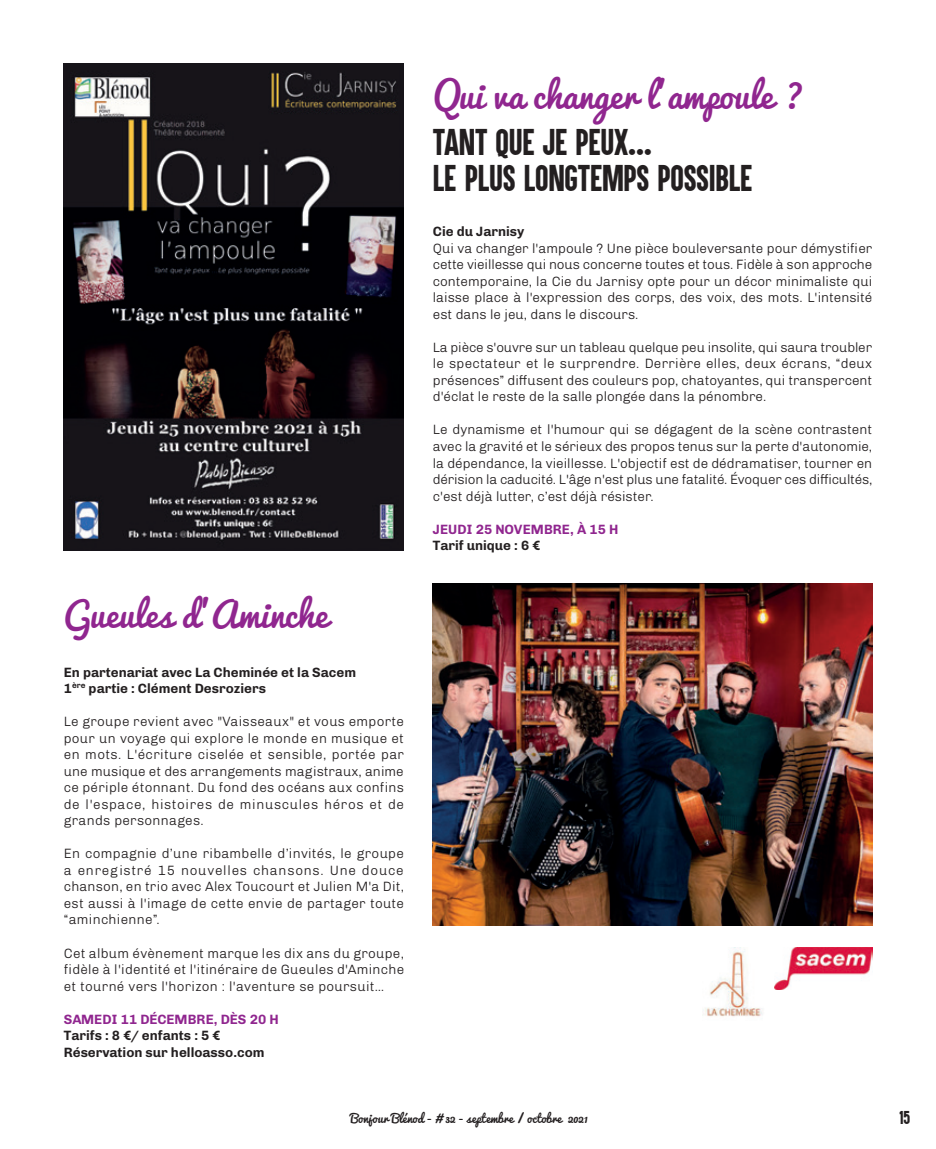
<style>
.page{position:relative;width:936px;height:1149px;background:#fff}
.page>*{position:absolute;margin:0;border:0;box-sizing:border-box;transform-origin:0 0}
.t1{font:34.5px "Pacifico";color:#90268f}
.t2{font:30px/36px "Aku&Kamu";letter-spacing:-.01em;color:#231f20}
.t3{font:15px "Aku&Kamu";color:#231f20}
.t4{font:300 13.5px/16.5px "Chivo";letter-spacing:.005em;color:#231f20;text-align:justify}
.t5{font:700 13.5px/16.5px "Chivo";color:#231f20}
.t6{font:700 13.5px "Chivo";letter-spacing:.01em;color:#90268f}
.t7{font:12px "Pacifico";color:#231f20}
</style>
<div class="page">
<img style="left:704px;top:947px;width:59px;height:70px">
<img style="left:433px;top:583px;width:439px;height:341px">
<img style="left:64px;top:64px;width:340px;height:486px">
<img style="left:774px;top:947px;width:98px;height:42px">
<h1 class="t1" style="left:433px;top:77px;width:372px">Qui va changer l’ampoule ?</h1>
<h2 class="t2" style="left:433px;top:127px;width:321px">TANT QUE JE PEUX…<br>LE PLUS LONGTEMPS POSSIBLE</h2>
<h1 class="t1" style="left:64px;top:595px;width:266px">Gueules d’Aminche</h1>
<p class="t5" style="left:64px;top:664px;width:294px">En partenariat avec La Cheminée et la Sacem<br>1<sup>ère</sup> partie : Clément Desroziers</p>
<p class="t4" style="left:64px;top:714px;width:342px">Le groupe revient avec "Vaisseaux" et vous emporte pour un voyage qui explore le monde en musique et en mots. L'écriture ciselée et sensible, portée par une musique et des arrangements magistraux, anime ce périple étonnant. Du fond des océans aux confins de l'espace, histoires de minuscules héros et de grands personnages.</p>
<p class="t4" style="left:64px;top:846px;width:342px">En compagnie d’une ribambelle d’invités, le groupe a enregistré 15 nouvelles chansons. Une douce chanson, en trio avec Alex Toucourt et Julien M'a Dit, est aussi à l'image de cette envie de partager toute “aminchienne”.</p>
<p class="t4" style="left:64px;top:945px;width:342px">Cet album évènement marque les dix ans du groupe, fidèle à l'identité et l'itinéraire de Gueules d'Aminche et tourné vers l'horizon : l'aventure se poursuit…</p>
<p class="t6" style="left:64px;top:1013px;width:216px">SAMEDI 11 DÉCEMBRE, DÈS 20 H</p>
<p class="t5" style="left:64px;top:1027px;width:202px">Tarifs : 8 €/ enfants : 5 €<br>Réservation sur helloasso.com</p>
<p class="t5" style="left:433px;top:224px;width:93px">Cie du Jarnisy</p>
<p class="t4" style="left:433px;top:241px;width:441px">Qui va changer l'ampoule ? Une pièce bouleversante pour démystifier cette vieillesse qui nous concerne toutes et tous. Fidèle à son approche contemporaine, la Cie du Jarnisy opte pour un décor minimaliste qui laisse place à l'expression des corps, des voix, des mots. L'intensité est dans le jeu, dans le discours.</p>
<p class="t4" style="left:433px;top:340px;width:441px">La pièce s'ouvre sur un tableau quelque peu insolite, qui saura troubler le spectateur et le surprendre. Derrière elles, deux écrans, “deux présences” diffusent des couleurs pop, chatoyantes, qui transpercent d'éclat le reste de la salle plongée dans la pénombre.</p>
<p class="t4" style="left:433px;top:422px;width:441px">Le dynamisme et l'humour qui se dégagent de la scène contrastent avec la gravité et le sérieux des propos tenus sur la perte d'autonomie, la dépendance, la vieillesse. L'objectif est de dédramatiser, tourner en dérision la caducité. L'âge n'est plus une fatalité. Évoquer ces difficultés, c'est déjà lutter, c’est déjà résister.</p>
<p class="t6" style="left:433px;top:523px;width:187px">JEUDI 25 NOVEMBRE, À 15 H</p>
<p class="t5" style="left:433px;top:538px;width:109px">Tarif unique : 6 €</p>
<p class="t7" style="left:350px;top:1111px;width:239px">Bonjour Blénod - # 32 - septembre / octobre 2021</p>
<p class="t3" style="left:899px;top:1109px;width:12px">15</p>
</div>
